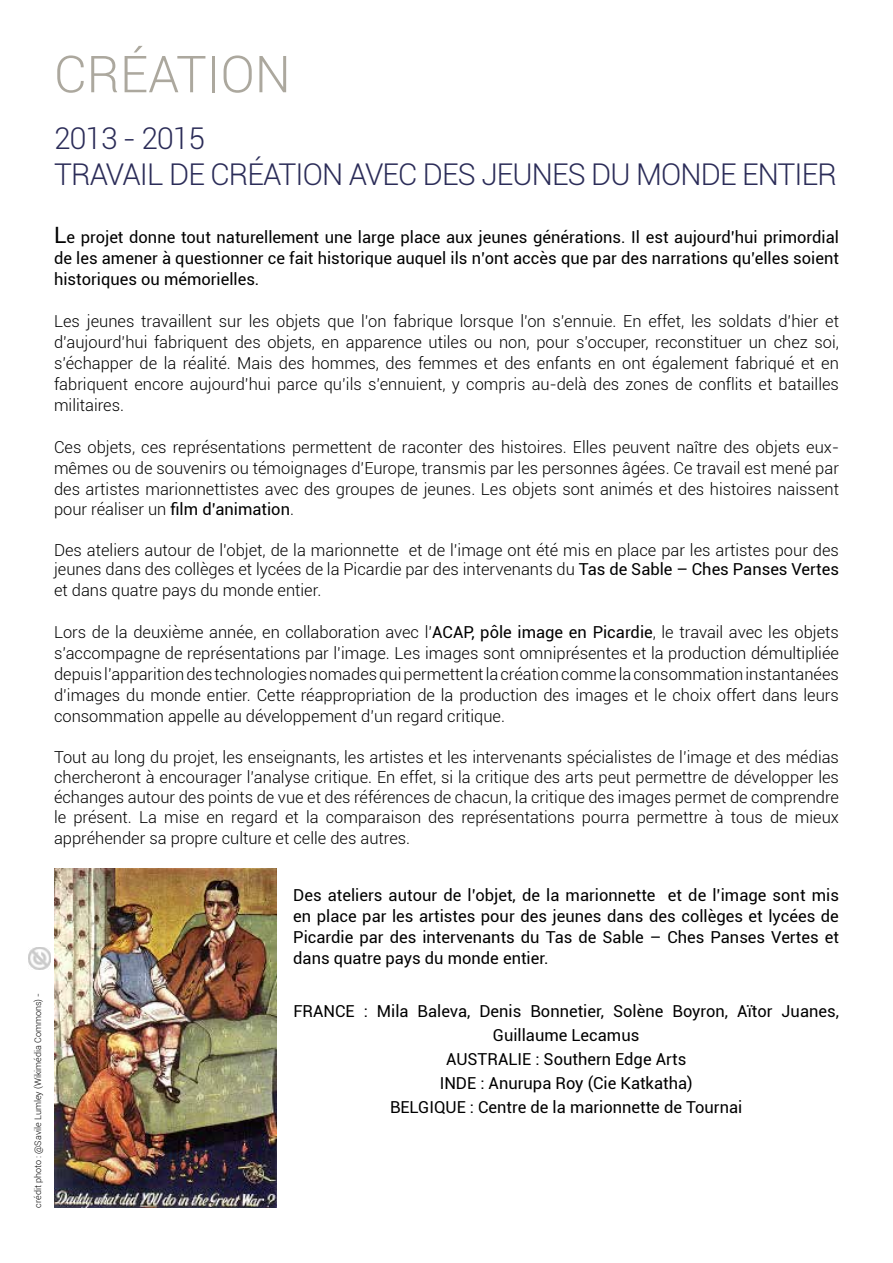
<style>
.page{position:relative;width:893px;height:1263px;background:#fff}
.page>*{position:absolute;margin:0;border:0;box-sizing:border-box;transform-origin:0 0}
.t1{font:300 51px "Roboto";color:#aca89e}
.t2{font:300 30px/36px "Roboto";letter-spacing:-.03em;color:#2b2c58}
.t3{font:300 16.5px/21px "Roboto";color:#000;text-align:justify}
.t4{font:16.5px/21px "Roboto";color:#000;text-align:justify}
.t5{font:300 9px "Roboto";color:#000}
.s1{font-size:22.5px}
.s2{font-weight:400}
</style>
<div class="page">
<img style="left:29px;top:948px;width:22px;height:21px">
<img style="left:54px;top:868px;width:222px;height:339px">
<h1 class="t1" style="left:54px;top:39px;width:238px">CRÉATION</h1>
<h2 class="t2" style="left:54px;top:119px;width:784px">2013 - 2015<br>TRAVAIL DE CRÉATION AVEC DES JEUNES DU MONDE ENTIER</h2>
<p class="t4" style="left:54px;top:226px;width:786px"><span class="s1">L</span>e projet donne tout naturellement une large place aux jeunes générations. Il est aujourd’hui primordial de les amener à questionner ce fait historique auquel ils n’ont accès que par des narrations qu’elles soient historiques ou mémorielles.</p>
<p class="t3" style="left:54px;top:310px;width:786px">Les jeunes travaillent sur les objets que l’on fabrique lorsque l’on s’ennuie. En effet, les soldats d’hier et d’aujourd’hui fabriquent des objets, en apparence utiles ou non, pour s’occuper, reconstituer un chez soi, s’échapper de la réalité. Mais des hommes, des femmes et des enfants en ont également fabriqué et en fabriquent encore aujourd’hui parce qu’ils s’ennuient, y compris au-delà des zones de conflits et batailles militaires.</p>
<p class="t3" style="left:54px;top:436px;width:786px;line-height:20.5px">Ces objets, ces représentations permettent de raconter des histoires. Elles peuvent naître des objets eux&shy;mêmes ou de souvenirs ou témoignages d’Europe, transmis par les personnes âgées. Ce travail est mené par des artistes marionnettistes avec des groupes de jeunes. Les objets sont animés et des histoires naissent pour réaliser un <span class="s2">film d’animation</span>.</p>
<p class="t3" style="left:54px;top:539px;width:786px;line-height:20.4px">Des ateliers autour de l’objet, de la marionnette et de l’image ont été mis en place par les artistes pour des jeunes dans des collèges et lycées de la Picardie par des intervenants du <span class="s2">Tas de Sable – Ches Panses Vertes </span>et dans quatre pays du monde entier.</p>
<p class="t3" style="left:54px;top:621px;width:786px">Lors de la deuxième année, en collaboration avec l’<span class="s2">ACAP, pôle image en Picardie</span>, le travail avec les objets s’accompagne de représentations par l’image. Les images sont omniprésentes et la production démultipliée depuis l’apparition des technologies nomades qui permettent la création comme la consommation instantanées d’images du monde entier. Cette réappropriation de la production des images et le choix offert dans leurs consommation appelle au développement d’un regard critique.</p>
<p class="t3" style="left:54px;top:747px;width:786px;line-height:20.1px">Tout au long du projet, les enseignants, les artistes et les intervenants spécialistes de l’image et des médias chercheront à encourager l’analyse critique. En effet, si la critique des arts peut permettre de développer les échanges autour des points de vue et des références de chacun, la critique des images permet de comprendre le présent. La mise en regard et la comparaison des représentations pourra permettre à tous de mieux appréhender sa propre culture et celle des autres.</p>
<p class="t5" style="left:32px;top:1207px;width:216px;rotate:-90deg">crédit photo : @Savile Lumley (Wikimédia Commons) -</p>
<p class="t4" style="left:293px;top:884px;width:547px">Des ateliers autour de l’objet, de la marionnette et de l’image sont mis en place par les artistes pour des jeunes dans des collèges et lycées de Picardie par des intervenants du Tas de Sable – Ches Panses Vertes et dans quatre pays du monde entier.</p>
<p class="t4" style="left:293px;top:998px;width:547px;line-height:24px;text-align:center">FRANCE : Mila Baleva, Denis Bonnetier, Solène Boyron, Aïtor Juanes, Guillaume Lecamus<br>AUSTRALIE : Southern Edge Arts<br>INDE : Anurupa Roy (Cie Katkatha)<br>BELGIQUE : Centre de la marionnette de Tournai</p>
</div>
